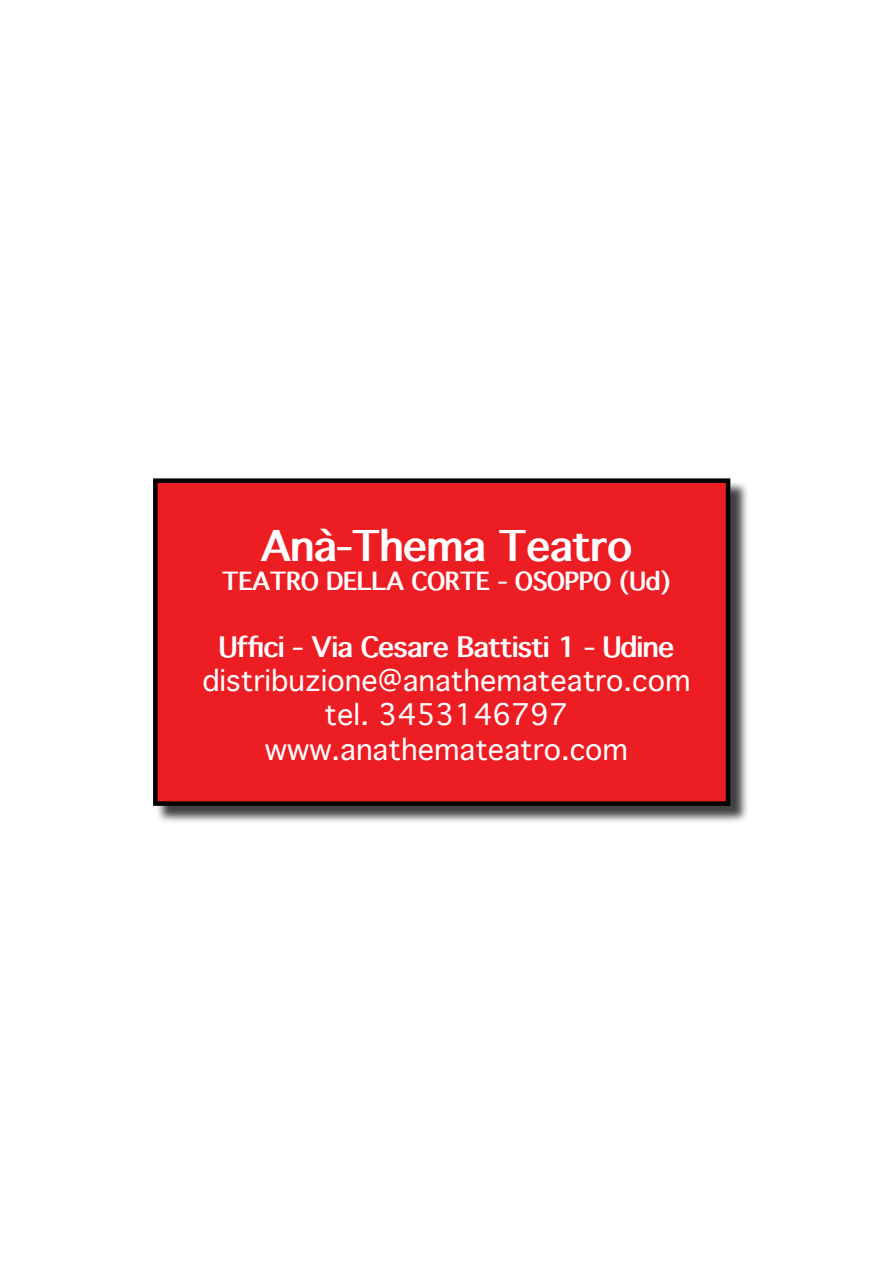
<style>
.page{position:relative;width:893px;height:1263px;background:#fff}
.page>*{position:absolute;margin:0;border:0;box-sizing:border-box;transform-origin:0 0}
.t1{font:700 40.5px "Thonburi";color:#fff}
.t2{font:300 28.5px/34.2px "Thonburi";color:#fff;text-align:center}
.t3{font:700 27px "Thonburi";letter-spacing:-.01em;color:#fff}
.t4{font:700 24px "Thonburi";color:#fff}
</style>
<div class="page">
<div style="left:155px;top:481px;width:594px;height:344px;background:#000;opacity:.75"></div>
<div style="left:155px;top:481px;width:573px;height:322px;background:#ed1d24"></div>
<div style="left:153px;top:478px;width:577px;height:328px;border:4px solid #000"></div>
<h1 class="t1" style="left:261px;top:524px;width:372px">Anà-Thema Teatro</h1>
<p class="t4" style="left:222px;top:568px;width:450px">TEATRO DELLA CORTE - OSOPPO (Ud)</p>
<p class="t3" style="left:219px;top:632px;width:456px">Uffici - Via Cesare Battisti 1 - Udine</p>
<p class="t2" style="left:202px;top:664px;width:490px">distribuzione@anathemateatro.com tel. 3453146797 www.anathemateatro.com</p>
</div>
